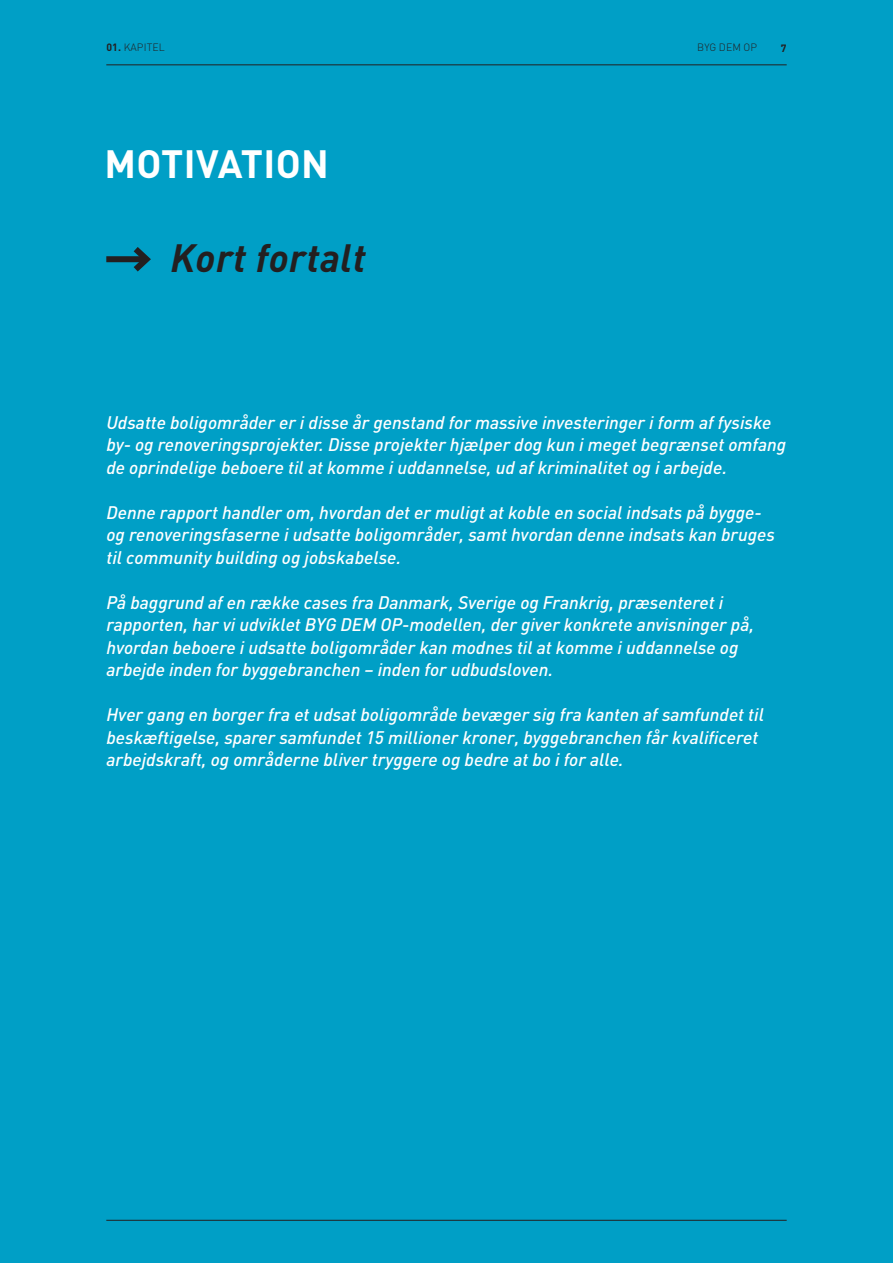
<style>
.page{position:relative;width:893px;height:1263px;background:#009fc6}
.page>*{position:absolute;margin:0;border:0;box-sizing:border-box;transform-origin:0 0}
.t1{font:italic 700 39px "DIN";letter-spacing:.01em;color:#231f20}
.t2{font:700 39px "DIN";letter-spacing:.01em;color:#fff}
.t3{font:italic 500 18px/22.5px "DIN";color:#fff}
.t4{font:300 10.5px "DIN";letter-spacing:.01em;color:#231f20}
.t5{font:700 10.5px "DIN";color:#231f20}
.s1{font-weight:700}
</style>
<div class="page">
<hr style="left:106px;top:1220px;width:681px;height:1px;background:#231f20">
<hr style="left:106px;top:65px;width:681px;height:1px;background:#231f20">
<div style="left:106px;top:256px;width:41px;height:6px;background:#231f20"></div>
<svg style="left:127px;top:247px;width:24px;height:25px"></svg>
<p class="t4" style="left:106px;top:41px;width:60px"><span class="s1">01.</span> KAPITEL</p>
<p class="t4" style="left:697px;top:41px;width:61px">BYG DEM OP</p>
<p class="t5" style="left:781px;top:41px;width:7px">7</p>
<h1 class="t2" style="left:104px;top:138px;width:226px">MOTIVATION</h1>
<h1 class="t1" style="left:170px;top:232px;width:197px">Kort fortalt</h1>
<p class="t3" style="left:106px;top:410px;width:681px">Udsatte boligområder er i disse år genstand for massive investeringer i form af fysiske by- og renoveringsprojekter. Disse projekter hjælper dog kun i meget begrænset omfang de oprindelige beboere til at komme i uddannelse, ud af kriminalitet og i arbejde.</p>
<p class="t3" style="left:106px;top:500px;width:670px">Denne rapport handler om, hvordan det er muligt at koble en social indsats på bygge&shy;og renoveringsfaserne i udsatte boligområder, samt hvordan denne indsats kan bruges til community building og jobskabelse.</p>
<p class="t3" style="left:106px;top:590px;width:649px">På baggrund af en række cases fra Danmark, Sverige og Frankrig, præsenteret i rapporten, har vi udviklet BYG DEM OP-modellen, der giver konkrete anvisninger på, hvordan beboere i udsatte boligområder kan modnes til at komme i uddannelse og arbejde inden for byggebranchen – inden for udbudsloven.</p>
<p class="t3" style="left:106px;top:703px;width:659px">Hver gang en borger fra et udsat boligområde bevæger sig fra kanten af samfundet til beskæftigelse, sparer samfundet 15 millioner kroner, byggebranchen får kvalificeret arbejdskraft, og områderne bliver tryggere og bedre at bo i for alle.</p>
</div>
